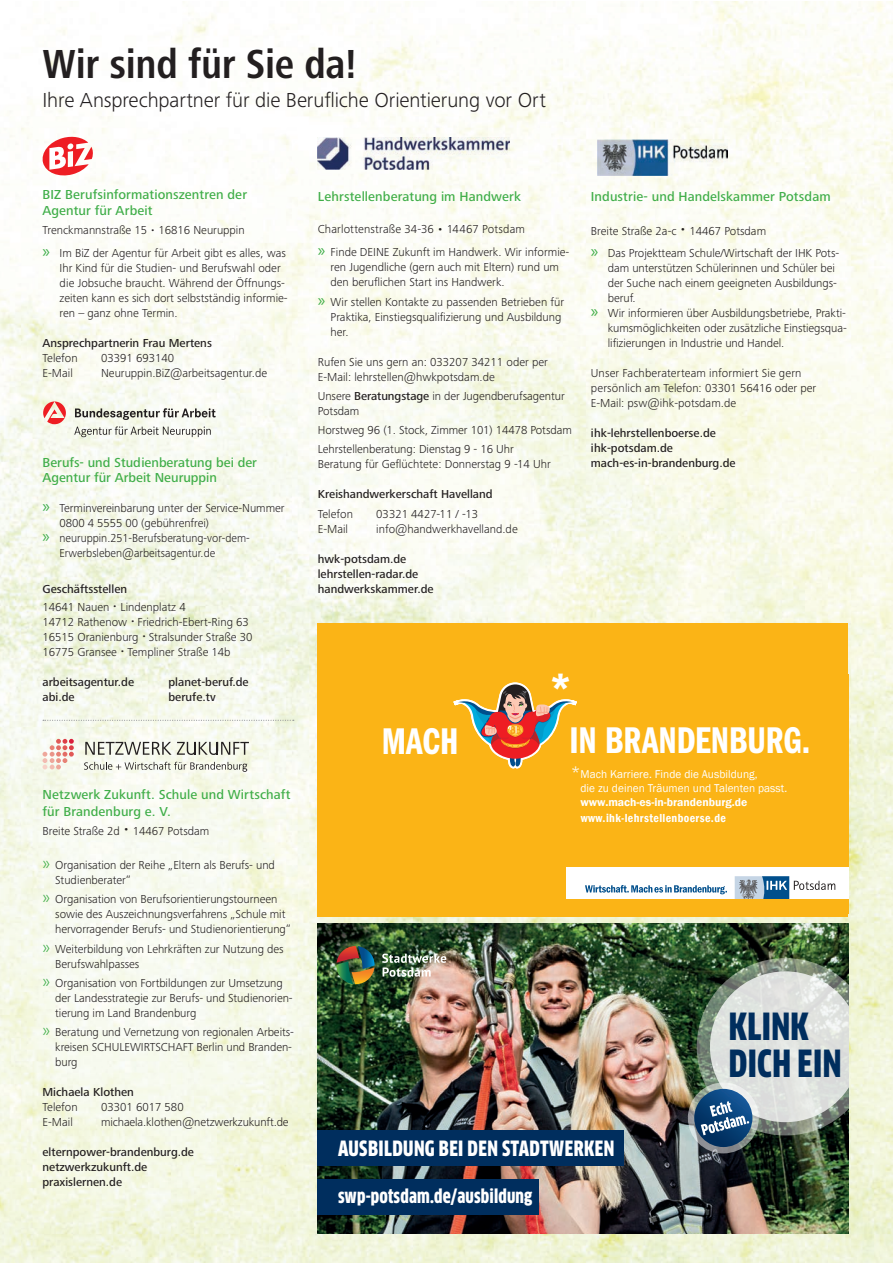
<style>
.page{position:relative;width:893px;height:1263px;background:#fff}
.page>*{position:absolute;margin:0;border:0;box-sizing:border-box;transform-origin:0 0}
.t1{font:700 condensed 42px "Frutiger Next Pro";letter-spacing:-.01em;color:#231f20}
.t2{font:600 39.15px "Franklin Gothic";color:#fff}
.t3{font:38.55px "Franklin Gothic Demi Cmpr";color:#fff}
.t4{font:900 condensed 36.6px/36.6px "Clan Pro";letter-spacing:.01em;color:#002e5e}
.t5{font:300 21px "Frutiger Next Pro";letter-spacing:-.005em;color:#231f20}
.t6{font:900 condensed 20.55px "Clan Pro";letter-spacing:.02em;color:#fff}
.t7{font:900 condensed 18.45px "Clan Pro";letter-spacing:.01em;color:#fff}
.t8{font:500 13.5px/16.2px "Frutiger Next Pro";letter-spacing:.005em;color:#40ae49}
.t9{font:13.05px/15.6px "Franklin Gothic";letter-spacing:.005em;color:#fff}
.t10{font:300 12px/15px "Frutiger Next Pro";letter-spacing:-.005em;color:#231f20}
.t11{font:500 12px/15px "Frutiger Next Pro";color:#231f20}
.t12{font:300 12px "Frutiger Next Pro";letter-spacing:-.005em;color:#231f20;scale:.96 1}
.t13{font:600 condensed 12px "Franklin Gothic";letter-spacing:.03em;color:#fff}
.t14{font:11.7px/14px "Franklin Gothic";letter-spacing:.005em;color:#fff}
.t15{font:600 11.7px "Franklin Gothic";color:#fff}
.s1{font-size:9px}
.s2{font-family:"Myriad Pro";font-weight:400;font-size:18px;color:#40ae49}
.s3{font-weight:500}
.s4{font-size:18px;color:#40ae49}
.s5{font-size:17.55px}
.s6{font-size:15.75px}
</style>
<div class="page">
<img style="left:0;top:1px;width:893px;height:1262px">
<div style="left:318px;top:623px;width:530px;height:293px;background:#fbb416"></div>
<div style="left:566px;top:867px;width:282px;height:32px;background:#fff"></div>
<svg style="left:735px;top:876px;width:100px;height:23px"></svg>
<svg style="left:585px;top:885px;width:142px;height:9px"></svg>
<svg style="left:864px;top:949px;width:6px;height:6px"></svg>
<svg style="left:453px;top:682px;width:124px;height:86px"></svg>
<svg style="left:43px;top:137px;width:50px;height:39px"></svg>
<svg style="left:43px;top:720px;width:251px;height:1px"></svg>
<svg style="left:43px;top:739px;width:31px;height:30px"></svg>
<svg style="left:84px;top:762px;width:163px;height:10px"></svg>
<svg style="left:85px;top:742px;width:164px;height:13px"></svg>
<img style="left:597px;top:139px;width:130px;height:37px">
<img style="left:318px;top:138px;width:192px;height:32px">
<svg style="left:74px;top:426px;width:137px;height:11px"></svg>
<svg style="left:75px;top:408px;width:141px;height:12px"></svg>
<svg style="left:43px;top:401px;width:23px;height:23px"></svg>
<img style="left:318px;top:924px;width:531px;height:309px">
<div style="left:318px;top:1179px;width:221px;height:36px;background:#002e5e"></div>
<div style="left:318px;top:1130px;width:306px;height:35px;background:#002e5e"></div>
<svg style="left:688px;top:1082px;width:71px;height:71px"></svg>
<svg style="left:694px;top:1089px;width:58px;height:58px"></svg>
<svg style="left:697px;top:958px;width:152px;height:177px;background:#acb7b4"></svg>
<img style="left:382px;top:953px;width:64px;height:24px">
<svg style="left:336px;top:946px;width:39px;height:38px"></svg>
<h1 class="t1" style="left:43px;top:40px;width:316px">Wir sind für Sie da!</h1>
<h3 class="t5" style="left:43px;top:88px;width:505px">Ihre Ansprechpartner für die Berufliche Orientierung vor Ort</h3>
<p class="t8" style="left:43px;top:186px;width:206px">BIZ Berufsinformationszentren der<br>Agentur für Arbeit</p>
<p class="t10" style="left:43px;top:219px;width:245px;line-height:22.5px">Trenckmannstraße 15 <span class="s1">•</span> 16816 Neuruppin<br><span class="s2">»</span> Im BiZ der Agentur für Arbeit gibt es alles, was</p>
<p class="t10" style="left:60px;top:260px;width:230px">Ihr Kind für die Studien- und Berufswahl oder die Jobsuche braucht. Während der Öffnungs&shy;zeiten kann es sich dort selbstständig informie&shy;ren – ganz ohne Termin.</p>
<p class="t11" style="left:43px;top:335px;width:171px">Ansprechpartnerin Frau Mertens</p>
<p class="t10" style="left:43px;top:350px;width:37px">Telefon</p>
<p class="t10" style="left:101px;top:350px;width:75px">03391 693140</p>
<p class="t10" style="left:43px;top:365px;width:32px">E-Mail</p>
<p class="t10" style="left:101px;top:365px;width:168px">Neuruppin.BiZ@arbeitsagentur.de</p>
<p class="t8" style="left:43px;top:455px;width:216px;line-height:15px">Berufs- und Studienberatung bei der<br>Agentur für Arbeit Neuruppin</p>
<p class="t10" style="left:43px;top:500px;width:244px"><span class="s2">»</span> Terminvereinbarung unter der Service-Nummer</p>
<p class="t10" style="left:60px;top:515px;width:151px">0800 4 5555 00 (gebührenfrei)</p>
<p class="t12" style="left:43px;top:531px;width:217px"><span class="s2">»</span> neuruppin.251-Berufsberatung-vor-dem-</p>
<p class="t12" style="left:60px;top:546px;width:164px">Erwerbsleben@arbeitsagentur.de</p>
<p class="t10" style="left:43px;top:580px;width:145px;line-height:18px"><span class="s3">Geschäftsstellen<br></span>14641 Nauen <span class="s1">•</span> Lindenplatz 4</p>
<p class="t10" style="left:43px;top:614px;width:212px">14712 Rathenow <span class="s1">•</span> Friedrich-Ebert-Ring 63<br>16515 Oranienburg <span class="s1">•</span> Stralsunder Straße 30<br>16775 Gransee <span class="s1">•</span> Templiner Straße 14b</p>
<p class="t11" style="left:43px;top:674px;width:93px">arbeitsagentur.de</p>
<p class="t11" style="left:169px;top:674px;width:82px">planet-beruf.de</p>
<p class="t11" style="left:43px;top:689px;width:34px">abi.de</p>
<p class="t11" style="left:169px;top:689px;width:49px">berufe.tv</p>
<p class="t8" style="left:318px;top:188px;width:205px">Lehrstellenberatung im Handwerk</p>
<p class="t10" style="left:318px;top:217px;width:253px;line-height:23.5px">Charlottenstraße 34-36 • 14467 Potsdam<br><span class="s2">»</span> Finde DEINE Zukunft im Handwerk. Wir informie-</p>
<p class="t10" style="left:331px;top:260px;width:230px">ren Jugendliche (gern auch mit Eltern) rund um den beruflichen Start ins Handwerk.</p>
<p class="t10" style="left:331px;top:294px;width:235px;text-indent:-13px"><span class="s2">»</span> Wir stellen Kontakte zu passenden Betrieben für<br>Praktika, Einstiegsqualifizierung und Ausbildung her.</p>
<p class="t10" style="left:318px;top:354px;width:232px">Rufen Sie uns gern an: 033207 34211 oder per<br>E-Mail: lehrstellen@hwkpotsdam.de</p>
<p class="t10" style="left:318px;top:388px;width:248px">Unsere <span class="s3">Beratungstage</span> in der Jugendberufsagentur<br>Potsdam</p>
<p class="t10" style="left:318px;top:421px;width:256px;line-height:19.2px">Horstweg 96 (1. Stock, Zimmer 101) 14478 Potsdam<br>Lehrstellenberatung: Dienstag 9 - 16 Uhr</p>
<p class="t10" style="left:318px;top:457px;width:235px">Beratung für Geflüchtete: Donnerstag 9 -14 Uhr</p>
<p class="t11" style="left:318px;top:487px;width:176px">Kreishandwerkerschaft Havelland</p>
<p class="t10" style="left:318px;top:506px;width:37px">Telefon</p>
<p class="t10" style="left:376px;top:506px;width:103px">03321 4427-11 / -13</p>
<p class="t10" style="left:318px;top:521px;width:32px">E-Mail</p>
<p class="t10" style="left:376px;top:521px;width:143px">info@handwerkhavelland.de</p>
<p class="t11" style="left:318px;top:551px;width:117px">hwk-potsdam.de lehrstellen-radar.de handwerkskammer.de</p>
<p class="t8" style="left:591px;top:188px;width:241px">Industrie- und Handelskammer Potsdam</p>
<p class="t10" style="left:591px;top:220px;width:250px;line-height:22.5px">Breite Straße 2a-c • 14467 Potsdam<br><span class="s2">»</span> Das Projektteam Schule/Wirtschaft der IHK Pots-</p>
<p class="t10" style="left:608px;top:261px;width:229px">dam unterstützen Schülerinnen und Schüler bei</p>
<p class="t10" style="left:608px;top:276px;width:231px">der Suche nach einem geeigneten Ausbildungs-</p>
<p class="t10" style="left:608px;top:291px;width:29px">beruf.</p>
<p class="t10" style="left:591px;top:306px;width:257px"><span class="s2">»</span> Wir informieren über Ausbildungsbetriebe, Prakti-</p>
<p class="t10" style="left:608px;top:321px;width:241px">kumsmöglichkeiten oder zusätzliche Einstiegsqua-</p>
<p class="t10" style="left:608px;top:336px;width:178px">lifizierungen in Industrie und Handel.</p>
<p class="t10" style="left:591px;top:366px;width:227px">Unser Fachberaterteam informiert Sie gern persönlich am Telefon: 03301 56416 oder per<br>E-Mail: psw@ihk-potsdam.de</p>
<p class="t11" style="left:591px;top:426px;width:146px">ihk-lehrstellenboerse.de ihk-potsdam.de mach-es-in-brandenburg.de</p>
<h2 class="t2" style="left:549px;top:663px;width:24px">*</h2>
<p class="t8" style="left:43px;top:787px;width:250px">Netzwerk Zukunft. Schule und Wirtschaft für Brandenburg e. V.</p>
<p class="t10" style="left:43px;top:823px;width:168px">Breite Straße 2d • 14467 Potsdam</p>
<p class="t10" style="left:55px;top:858px;width:221px;text-indent:-13px"><span class="s4">»</span> Organisation der Reihe „Eltern als Berufs- und<br>Studienberater“</p>
<p class="t10" style="left:55px;top:892px;width:237px;text-indent:-13px"><span class="s4">»</span> Organisation von Berufsorientierungstourneen sowie des Auszeichnungsverfahrens „Schule mit hervorragender Berufs- und Studienorientierung“</p>
<p class="t10" style="left:55px;top:941px;width:230px;text-indent:-13px"><span class="s4">»</span> Weiterbildung von Lehrkräften zur Nutzung des<br>Berufswahlpasses</p>
<p class="t10" style="left:55px;top:975px;width:239px;text-indent:-13px"><span class="s4">»</span> Organisation von Fortbildungen zur Umsetzung der Landesstrategie zur Berufs- und Studienorien&shy;tierung im Land Brandenburg</p>
<p class="t10" style="left:55px;top:1025px;width:240px;text-indent:-13px"><span class="s4">»</span> Beratung und Vernetzung von regionalen Arbeits&shy;kreisen SCHULEWIRTSCHAFT Berlin und Branden&shy;burg</p>
<p class="t11" style="left:43px;top:1085px;width:93px">Michaela Klothen</p>
<p class="t10" style="left:43px;top:1100px;width:37px">Telefon</p>
<p class="t10" style="left:101px;top:1100px;width:84px">03301 6017 580</p>
<p class="t10" style="left:43px;top:1115px;width:32px">E-Mail</p>
<p class="t10" style="left:101px;top:1115px;width:189px">michaela.klothen@netzwerkzukunft.de</p>
<p class="t11" style="left:43px;top:1145px;width:153px">elternpower-brandenburg.de netzwerkzukunft.de praxislernen.de</p>
<p class="t9" style="left:573px;top:725px;width:232px;text-indent:-10px"><span class="s5">*</span>Mach Karriere. Finde die Ausbildung,<br>die zu deinen Träumen und Talenten passt.</p>
<h3 class="t3" style="left:382px;top:720px;width:78px">MACH</h3>
<h3 class="t3" style="left:569px;top:719px;width:243px">IN BRANDENBURG.</h3>
<p class="t14" style="left:580px;top:767px;width:208px;text-indent:-9px"><span class="s6">*</span>Mach Karriere. Finde die Ausbildung,<br>die zu deinen Träumen und Talenten passt.</p>
<p class="t15" style="left:580px;top:795px;width:168px">www.mach-es-in-brandenburg.de</p>
<p class="t13" style="left:581px;top:810px;width:147px">www.ihk-lehrstellenboerse.de</p>
<h3 class="t6" style="left:338px;top:1136px;width:278px">AUSBILDUNG BEI DEN STADTWERKEN</h3>
<h3 class="t7" style="left:338px;top:1186px;width:196px">swp-potsdam.de/ausbildung</h3>
<h3 class="t4" style="left:729px;top:1009px;width:114px">KLINK<br>DICH EIN</h3>
</div>
